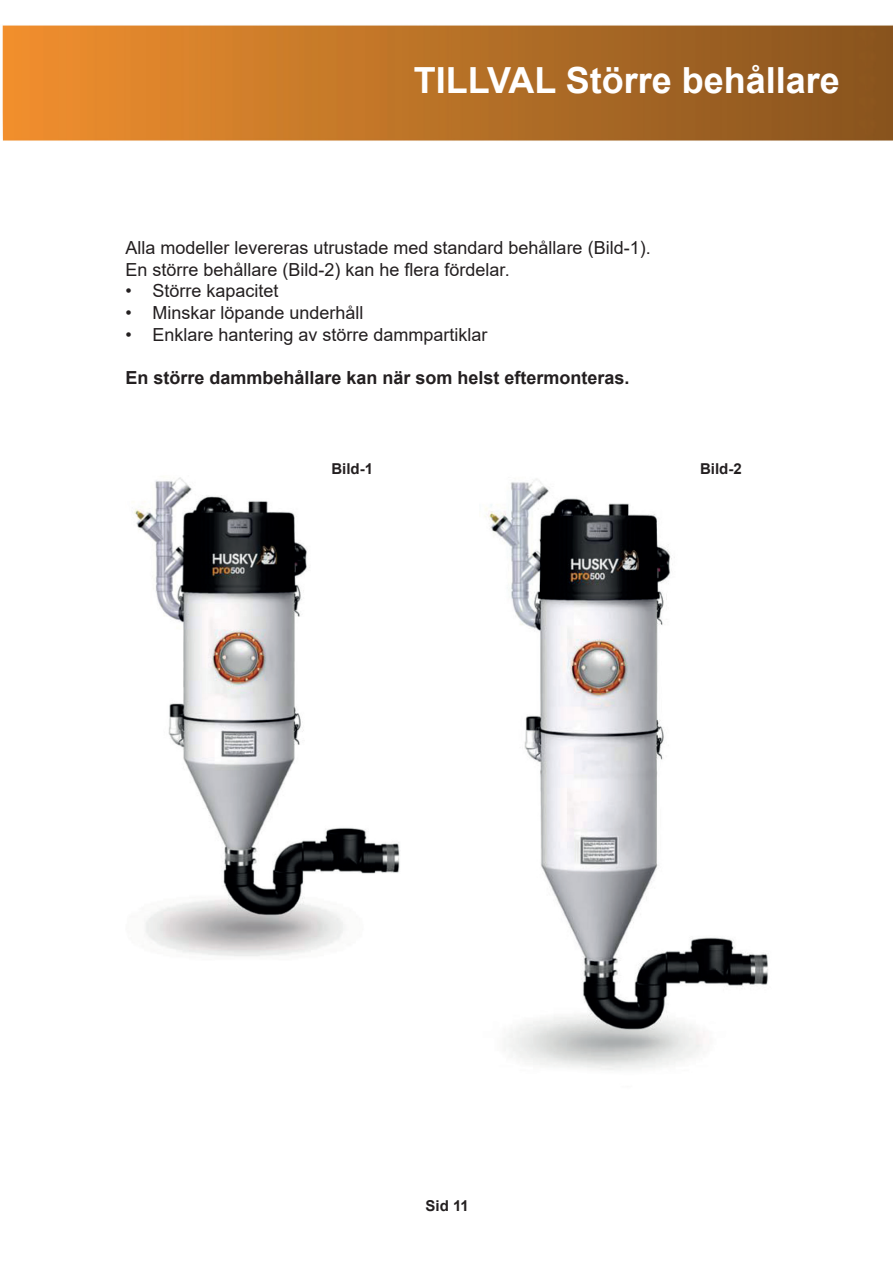
<style>
.page{position:relative;width:893px;height:1263px;background:#fff}
.page>*{position:absolute;margin:0;border:0;box-sizing:border-box;transform-origin:0 0}
.t1{font:700 36px "Arial";color:#fff}
.t2{font:18px/21.6px "Arial";color:#231f20}
.t3{font:700 18px "Arial";color:#231f20}
.t4{font:700 15px "Arial";color:#231f20}
</style>
<div class="page">
<img style="left:2px;top:25px;width:891px;height:116px">
<img style="left:134px;top:477px;width:266px;height:480px">
<img style="left:484px;top:479px;width:284px;height:591px">
<h1 class="t1" style="left:414px;top:55px;width:428px">TILLVAL Större behållare</h1>
<p class="t2" style="left:125px;top:237px;width:527px">Alla modeller levereras utrustade med standard behållare (Bild-1).<br>En större behållare (Bild-2) kan he flera fördelar.</p>
<p class="t2" style="left:125px;top:280px;width:155px">• Större kapacitet</p>
<p class="t2" style="left:125px;top:302px;width:240px">• Minskar löpande underhåll</p>
<p class="t2" style="left:125px;top:323px;width:364px">• Enklare hantering av större dammpartiklar</p>
<p class="t3" style="left:125px;top:365px;width:506px">En större dammbehållare kan när som helst eftermonteras.</p>
<p class="t4" style="left:331px;top:459px;width:43px">Bild-1</p>
<p class="t4" style="left:700px;top:459px;width:43px">Bild-2</p>
<p class="t4" style="left:426px;top:1195px;width:45px">Sid 11</p>
</div>
